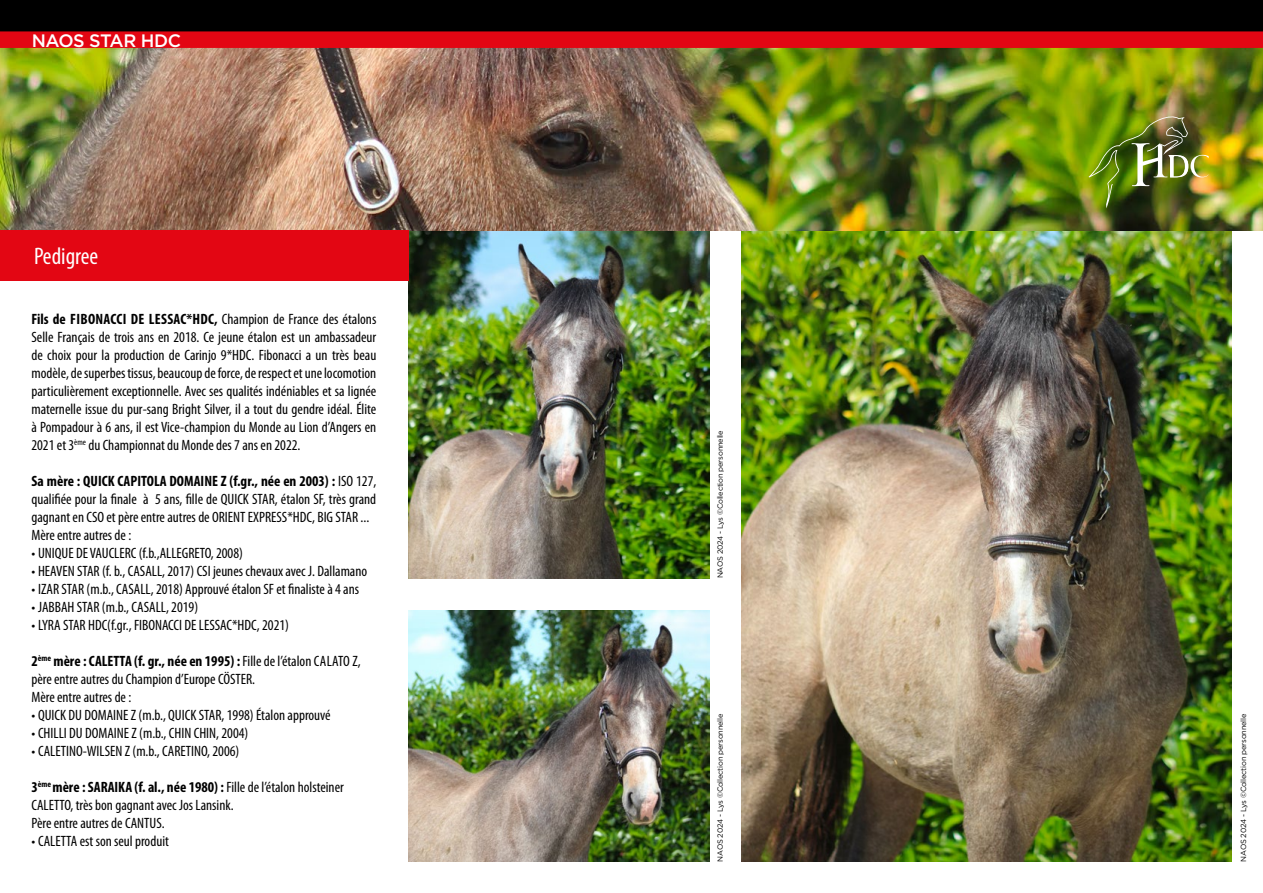
<style>
.page{position:relative;width:1263px;height:893px;background:#fff}
.page>*{position:absolute;margin:0;border:0;box-sizing:border-box;transform-origin:0 0}
.t1{font:condensed 24px "Myriad Pro";color:#fff}
.t2{font:500 18px "Gotham";letter-spacing:-.03em;color:#fff}
.t3{font:condensed 15px/18px "Myriad Pro";color:#000}
.t4{font:7.5px "Gotham";letter-spacing:-.025em;color:#000}
.s1{font-weight:700}
</style>
<div class="page">
<img style="left:408px;top:230px;width:301px;height:348px">
<img style="left:742px;top:230px;width:489px;height:631px">
<img style="left:0;top:48px;width:1263px;height:182px">
<div style="left:0;top:0;width:1263px;height:37px;background:#000"></div>
<img style="left:1089px;top:113px;width:120px;height:95px">
<div style="left:0;top:230px;width:408px;height:50px;background:#e30613"></div>
<img style="left:408px;top:610px;width:301px;height:251px">
<div style="left:0;top:31px;width:1263px;height:17px;background:#e30613"></div>
<p class="t2" style="left:32px;top:29px;width:151px">NAOS STAR HDC</p>
<h1 class="t1" style="left:34px;top:242px;width:66px">Pedigree</h1>
<p class="t3" style="left:31px;top:309px;width:346px;text-align:justify"><span class="s1">Fils de FIBONACCI DE LESSAC*HDC,</span> Champion de France des étalons Selle Français de trois ans en 2018. Ce jeune étalon est un ambassadeur de choix pour la production de Carinjo 9*HDC. Fibonacci a un très beau modèle, de superbes tissus, beaucoup de force, de respect et une locomotion particulièrement exceptionnelle. Avec ses qualités indéniables et sa lignée maternelle issue du pur-sang Bright Silver, il a tout du gendre idéal. Élite à Pompadour à 6 ans, il est Vice-champion du Monde au Lion d’Angers en 2021 et 3<sup>ème</sup> du Championnat du Monde des 7 ans en 2022.</p>
<p class="t3" style="left:31px;top:471px;width:346px"><span class="s1">Sa mère : QUICK CAPITOLA DOMAINE Z (f.gr., née en 2003) :</span> ISO 127, qualifiée pour la finale à 5 ans, fille de QUICK STAR, étalon SF, très grand gagnant en CSO et père entre autres de ORIENT EXPRESS*HDC, BIG STAR ...<br>Mère entre autres de :</p>
<p class="t3" style="left:31px;top:543px;width:213px">• UNIQUE DE VAUCLERC (f.b.,ALLEGRETO, 2008)</p>
<p class="t3" style="left:31px;top:561px;width:337px">• HEAVEN STAR (f. b., CASALL, 2017) CSI jeunes chevaux avec J. Dallamano</p>
<p class="t3" style="left:31px;top:579px;width:329px">• IZAR STAR (m.b., CASALL, 2018) Approuvé étalon SF et finaliste à 4 ans</p>
<p class="t3" style="left:31px;top:597px;width:168px">• JABBAH STAR (m.b., CASALL, 2019)</p>
<p class="t3" style="left:31px;top:615px;width:259px">• LYRA STAR HDC(f.gr., FIBONACCI DE LESSAC*HDC, 2021)</p>
<p class="t3" style="left:31px;top:651px;width:331px"><span class="s1">2</span><sup>ème</sup> <span class="s1">mère : CALETTA (f. gr., née en 1995) :</span> Fille de l’étalon CALATO Z, père entre autres du Champion d’Europe CÖSTER.<br>Mère entre autres de :</p>
<p class="t3" style="left:31px;top:705px;width:301px">• QUICK DU DOMAINE Z (m.b., QUICK STAR, 1998) Étalon approuvé</p>
<p class="t3" style="left:31px;top:723px;width:218px">• CHILLI DU DOMAINE Z (m.b., CHIN CHIN, 2004)</p>
<p class="t3" style="left:31px;top:741px;width:209px">• CALETINO-WILSEN Z (m.b., CARETINO, 2006)</p>
<p class="t3" style="left:31px;top:777px;width:314px"><span class="s1">3</span><sup>ème</sup> <span class="s1">mère : SARAIKA (f. al., née 1980) :</span> Fille de l’étalon holsteiner<br>CALETTO, très bon gagnant avec Jos Lansink.<br>Père entre autres de CANTUS.</p>
<p class="t3" style="left:31px;top:831px;width:139px">• CALETTA est son seul produit</p>
<p class="t4" style="left:715px;top:578px;width:149px;rotate:-90deg">NAOS 2024 - Lys ©Collection personnelle</p>
<p class="t4" style="left:715px;top:861px;width:149px;rotate:-90deg">NAOS 2024 - Lys ©Collection personnelle</p>
<p class="t4" style="left:1239px;top:861px;width:149px;rotate:-90deg">NAOS 2024 - Lys ©Collection personnelle</p>
</div>
